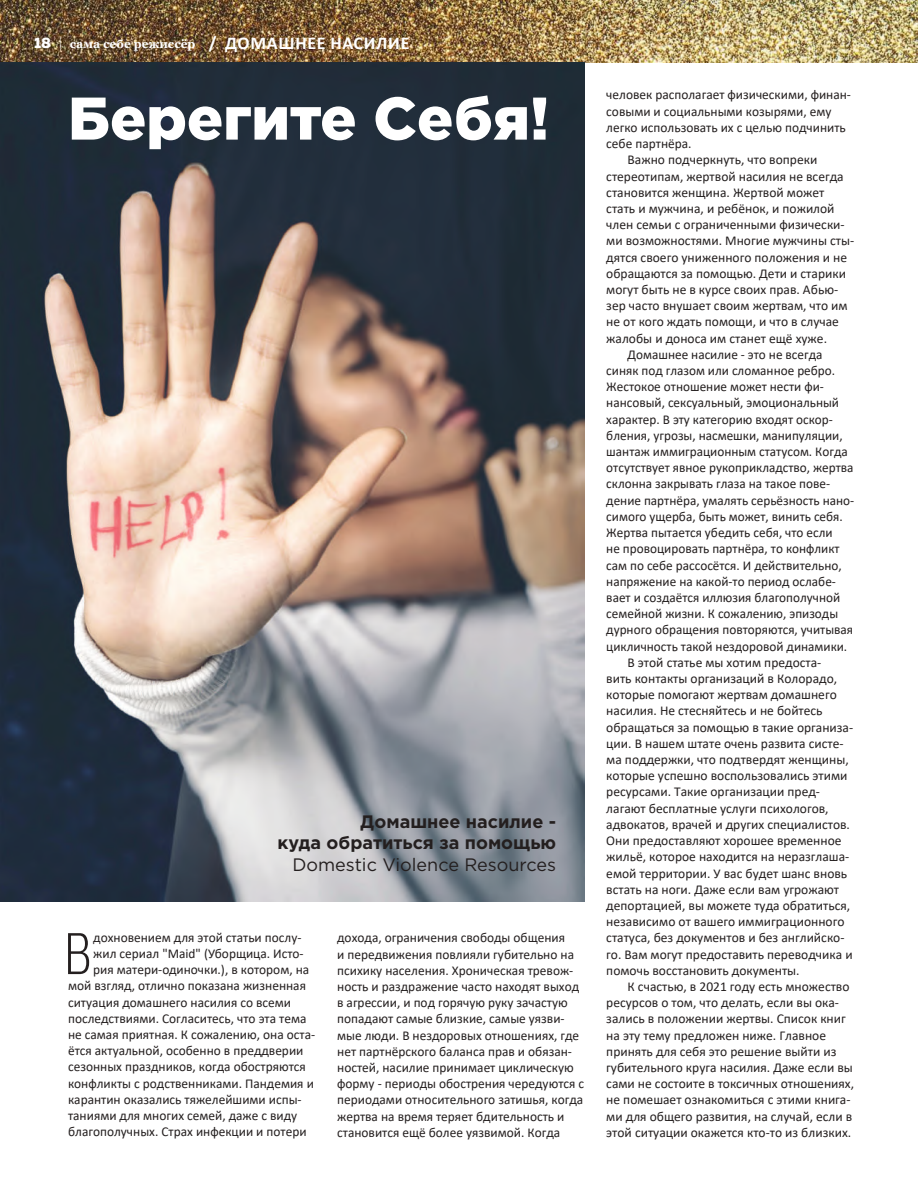
<style>
.page{position:relative;width:918px;height:1201px;background:#fff}
.page>*{position:absolute;margin:0;border:0;box-sizing:border-box;transform-origin:0 0}
.t1{font:64.95px "Ukrainian Mono Condensed";color:#241f1f}
.t2{font:900 60px "Gotham Pro";color:#fff}
.t3{font:700 18px/21.6px "Gotham Pro";color:#241f1f;text-align:right}
.t4{font:18px "Gotham Pro";color:#241f1f}
.t5{font:13.5px/16.2px "Calibri";color:#241f1f}
.t6{font:700 12px "Georgia";color:#fff}
.s1{font-family:"Muller";font-weight:800;font-size:15px}
.s2{font-family:"Muller";font-weight:100;font-size:18px}
.s3{font-family:"Calibri";font-size:18px}
</style>
<div class="page">
<img style="left:0;top:0;width:917px;height:63px">
<img style="left:0;top:63px;width:585px;height:838px">
<p class="t6" style="left:34px;top:36px;width:377px"><span class="s1">18</span> <span class="s2">I</span> сама себе режиссёр <span class="s3">/ ДОМАШНЕЕ НАСИЛИЕ</span></p>
<h2 class="t2" style="left:68px;top:84px;width:483px">Берегите Себя!</h2>
<h3 class="t3" style="left:277px;top:810px;width:280px">Домашнее насилие -<br>куда обратиться за помощью</h3>
<h3 class="t4" style="left:292px;top:854px;width:265px">Domestic Violence Resources</h3>
<h1 class="t1" style="left:63px;top:924px;width:32px">В</h1>
<p class="t5" style="left:93px;top:928px;width:210px">дохновением для этой статьи послу-</p>
<p class="t5" style="left:93px;top:944px;width:212px">жил сериал "Maid" (Уборщица. Исто-</p>
<p class="t5" style="left:93px;top:961px;width:217px">рия матери-одиночки.), в котором, на</p>
<p class="t5" style="left:68px;top:977px;width:239px">мой взгляд, отлично показана жизненная</p>
<p class="t5" style="left:68px;top:993px;width:225px">ситуация домашнего насилия со всеми</p>
<p class="t5" style="left:68px;top:1009px;width:240px">последствиями. Согласитесь, что эта тема</p>
<p class="t5" style="left:68px;top:1025px;width:249px">не самая приятная. К сожалению, она оста-</p>
<p class="t5" style="left:68px;top:1042px;width:237px">ётся актуальной, особенно в преддверии</p>
<p class="t5" style="left:68px;top:1058px;width:239px">сезонных праздников, когда обостряются</p>
<p class="t5" style="left:68px;top:1074px;width:247px">конфликты с родственниками. Пандемия и</p>
<p class="t5" style="left:68px;top:1090px;width:235px">карантин оказались тяжелейшими испы-</p>
<p class="t5" style="left:68px;top:1106px;width:231px">таниями для многих семей, даже с виду</p>
<p class="t5" style="left:68px;top:1123px;width:240px">благополучных. Страх инфекции и потери</p>
<p class="t5" style="left:337px;top:929px;width:248px">дохода, ограничения свободы общения<br>и передвижения повлияли губительно на психику населения. Хроническая тревож&shy;ность и раздражение часто находят выход в агрессии, и под горячую руку зачастую попадают самые близкие, самые уязви&shy;мые люди. В нездоровых отношениях, где нет партнёрского баланса прав и обязан&shy;ностей, насилие принимает циклическую форму - периоды обострения чередуются с периодами относительного затишья, когда жертва на время теряет бдительность и становится ещё более уязвимой. Когда</p>
<p class="t5" style="left:606px;top:86px;width:246px">человек располагает физическими, финан-</p>
<p class="t5" style="left:606px;top:103px;width:227px">совыми и социальными козырями, ему</p>
<p class="t5" style="left:606px;top:119px;width:241px">легко использовать их с целью подчинить</p>
<p class="t5" style="left:606px;top:135px;width:87px">себе партнёра.</p>
<p class="t5" style="left:627px;top:151px;width:191px">Важно подчеркнуть, что вопреки</p>
<p class="t5" style="left:606px;top:167px;width:239px">стереотипам, жертвой насилия не всегда</p>
<p class="t5" style="left:606px;top:184px;width:219px">становится женщина. Жертвой может</p>
<p class="t5" style="left:606px;top:200px;width:230px">стать и мужчина, и ребёнок, и пожилой</p>
<p class="t5" style="left:606px;top:216px;width:240px">член семьи с ограниченными физически-</p>
<p class="t5" style="left:606px;top:232px;width:249px">ми возможностями. Многие мужчины сты-</p>
<p class="t5" style="left:606px;top:248px;width:242px">дятся своего униженного положения и не</p>
<p class="t5" style="left:606px;top:265px;width:241px">обращаются за помощью. Дети и старики</p>
<p class="t5" style="left:606px;top:281px;width:233px">могут быть не в курсе своих прав. Абью-</p>
<p class="t5" style="left:606px;top:297px;width:243px">зер часто внушает своим жертвам, что им</p>
<p class="t5" style="left:606px;top:313px;width:234px">не от кого ждать помощи, и что в случае</p>
<p class="t5" style="left:606px;top:329px;width:222px">жалобы и доноса им станет ещё хуже.</p>
<p class="t5" style="left:627px;top:346px;width:196px">Домашнее насилие - это не всегда</p>
<p class="t5" style="left:606px;top:362px;width:230px">синяк под глазом или сломанное ребро.</p>
<p class="t5" style="left:606px;top:378px;width:219px">Жестокое отношение может нести фи-</p>
<p class="t5" style="left:606px;top:394px;width:234px">нансовый, сексуальный, эмоциональный</p>
<p class="t5" style="left:606px;top:410px;width:228px">характер. В эту категорию входят оскор-</p>
<p class="t5" style="left:606px;top:427px;width:238px">бления, угрозы, насмешки, манипуляции,</p>
<p class="t5" style="left:606px;top:443px;width:243px">шантаж иммиграционным статусом. Когда</p>
<p class="t5" style="left:606px;top:459px;width:249px">отсутствует явное рукоприкладство, жертва</p>
<p class="t5" style="left:606px;top:475px;width:225px">склонна закрывать глаза на такое пове-</p>
<p class="t5" style="left:606px;top:491px;width:249px">дение партнёра, умалять серьёзность нано-</p>
<p class="t5" style="left:606px;top:508px;width:238px">симого ущерба, быть может, винить себя.</p>
<p class="t5" style="left:606px;top:524px;width:228px">Жертва пытается убедить себя, что если</p>
<p class="t5" style="left:606px;top:540px;width:235px">не провоцировать партнёра, то конфликт</p>
<p class="t5" style="left:606px;top:556px;width:237px">сам по себе рассосётся. И действительно,</p>
<p class="t5" style="left:606px;top:572px;width:231px">напряжение на какой-то период ослабе-</p>
<p class="t5" style="left:606px;top:589px;width:235px">вает и создаётся иллюзия благополучной</p>
<p class="t5" style="left:606px;top:605px;width:233px">семейной жизни. К сожалению, эпизоды</p>
<p class="t5" style="left:606px;top:621px;width:248px">дурного обращения повторяются, учитывая</p>
<p class="t5" style="left:606px;top:637px;width:242px">цикличность такой нездоровой динамики.</p>
<p class="t5" style="left:627px;top:653px;width:195px">В этой статье мы хотим предоста-</p>
<p class="t5" style="left:606px;top:670px;width:232px">вить контакты организаций в Колорадо,</p>
<p class="t5" style="left:606px;top:686px;width:232px">которые помогают жертвам домашнего</p>
<p class="t5" style="left:606px;top:702px;width:218px">насилия. Не стесняйтесь и не бойтесь</p>
<p class="t5" style="left:606px;top:718px;width:248px">обращаться за помощью в такие организа-</p>
<p class="t5" style="left:606px;top:734px;width:239px">ции. В нашем штате очень развита систе-</p>
<p class="t5" style="left:606px;top:751px;width:244px">ма поддержки, что подтвердят женщины,</p>
<p class="t5" style="left:606px;top:767px;width:243px">которые успешно воспользовались этими</p>
<p class="t5" style="left:606px;top:783px;width:215px">ресурсами. Такие организации пред-</p>
<p class="t5" style="left:606px;top:799px;width:224px">лагают бесплатные услуги психологов,</p>
<p class="t5" style="left:606px;top:815px;width:245px">адвокатов, врачей и других специалистов.</p>
<p class="t5" style="left:606px;top:832px;width:237px">Они предоставляют хорошее временное</p>
<p class="t5" style="left:606px;top:848px;width:244px">жильё, которое находится на неразглаша-</p>
<p class="t5" style="left:606px;top:864px;width:242px">емой территории. У вас будет шанс вновь</p>
<p class="t5" style="left:606px;top:880px;width:234px">встать на ноги. Даже если вам угрожают</p>
<p class="t5" style="left:606px;top:896px;width:245px">депортацией, вы можете туда обратиться,</p>
<p class="t5" style="left:606px;top:913px;width:240px">независимо от вашего иммиграционного</p>
<p class="t5" style="left:606px;top:929px;width:240px">статуса, без документов и без английско-</p>
<p class="t5" style="left:606px;top:945px;width:248px">го. Вам могут предоставить переводчика и</p>
<p class="t5" style="left:606px;top:961px;width:195px">помочь восстановить документы.</p>
<p class="t5" style="left:627px;top:977px;width:223px">К счастью, в 2021 году есть множество</p>
<p class="t5" style="left:606px;top:994px;width:234px">ресурсов о том, что делать, если вы ока-</p>
<p class="t5" style="left:606px;top:1010px;width:241px">зались в положении жертвы. Список книг</p>
<p class="t5" style="left:606px;top:1026px;width:221px">на эту тему предложен ниже. Главное</p>
<p class="t5" style="left:606px;top:1042px;width:232px">принять для себя это решение выйти из</p>
<p class="t5" style="left:606px;top:1058px;width:248px">губительного круга насилия. Даже если вы</p>
<p class="t5" style="left:606px;top:1075px;width:249px">сами не состоите в токсичных отношениях,</p>
<p class="t5" style="left:606px;top:1091px;width:246px">не помешает ознакомиться с этими книга-</p>
<p class="t5" style="left:606px;top:1107px;width:247px">ми для общего развития, на случай, если в</p>
<p class="t5" style="left:606px;top:1123px;width:246px">этой ситуации окажется кто-то из близких.</p>
</div>
